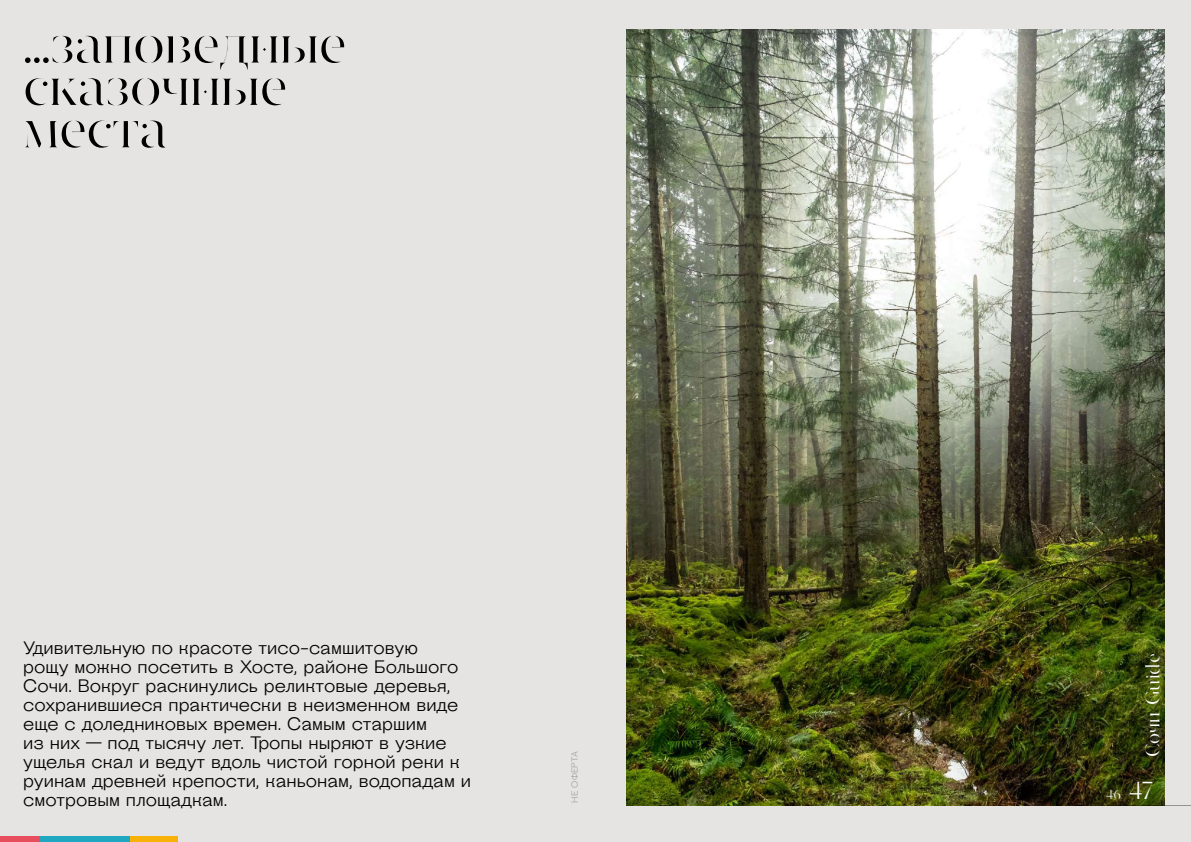
<style>
.page{position:relative;width:1191px;height:842px;background:#e6e4e2}
.page>*{position:absolute;margin:0;border:0;box-sizing:border-box;transform-origin:0 0}
.t1{font:60px/42.4px "Dryhten";color:#000}
.t2{font:20.8px "Dryhten";color:#fff}
.t3{font:18px/19px "Steinbeck";color:#000}
.t4{font:14px "Dryhten";color:#fff}
.t5{font:9px "Steinbeck";color:#a3a4a6}
.s1{font-size:26px}
</style>
<div class="page">
<div style="left:0;top:836px;width:41px;height:6px;background:#e74d5d"></div>
<div style="left:40px;top:836px;width:91px;height:6px;background:#20a8c2"></div>
<div style="left:130px;top:836px;width:48px;height:6px;background:#f8b106"></div>
<img style="left:626px;top:30px;width:538px;height:775px">
<hr style="left:1107px;top:805px;width:84px;height:1px;background:#000">
<h1 class="t1" style="left:23px;top:22px;width:324px">...заповедные сказочные места</h1>
<p class="t3" style="left:23px;top:638px;width:449px">Удивительную по красоте тисо-самшитовую<br>рощу можно посетить в Хосте, районе Большого Сочи. Вокруг раскинулись реликтовые деревья, сохранившиеся практически в неизменном виде еще с доледниковых времен. Самым старшим<br>из них — под тысячу лет. Тропы ныряют в узкие ущелья скал и ведут вдоль чистой горной реки к руинам древней крепости, каньонам, водопадам и смотровым площадкам.</p>
<p class="t5" style="left:568px;top:803px;width:53px;rotate:-90deg">НЕ ОФЕРТА</p>
<p class="t2" style="left:1141px;top:757px;width:105px;rotate:-90deg">Сочи Guide</p>
<p class="t4" style="left:1105px;top:787px;width:49px">46 <span class="s1">47</span></p>
</div>
